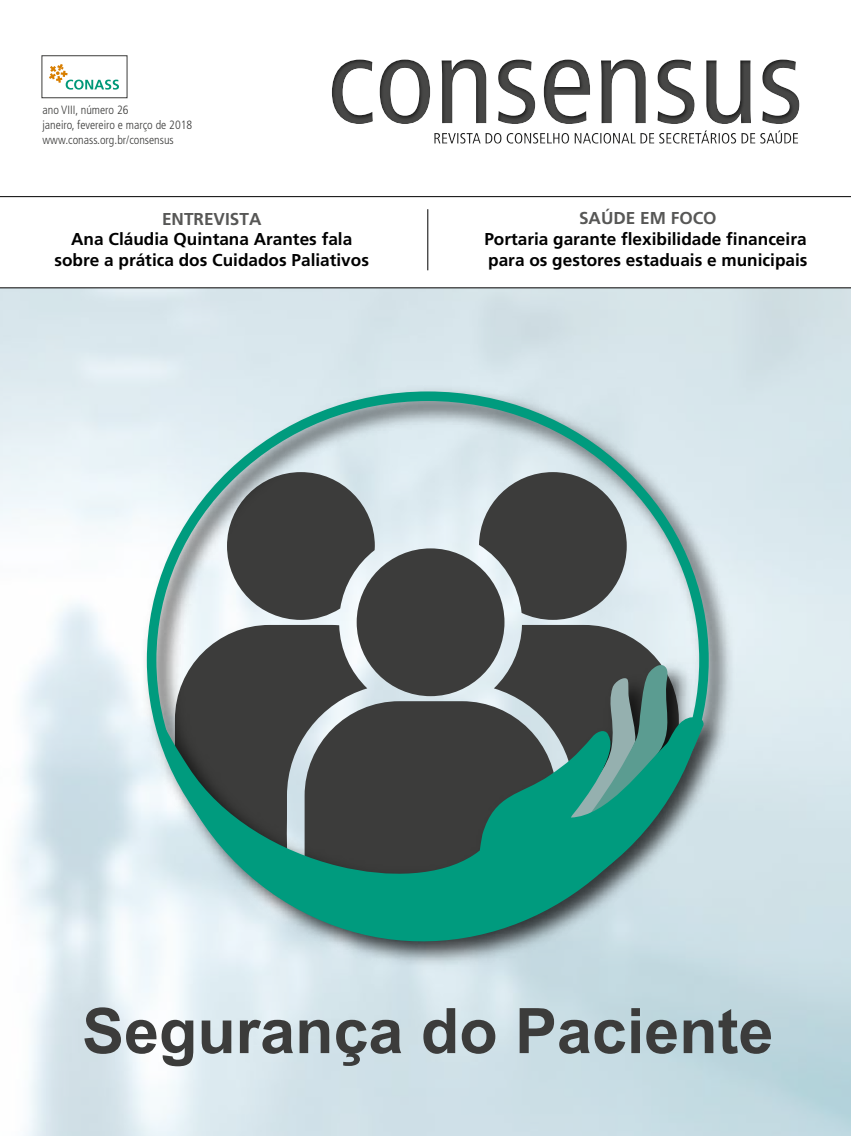
<style>
.page{position:relative;width:851px;height:1136px;background:#fff}
.page>*{position:absolute;margin:0;border:0;box-sizing:border-box;transform-origin:0 0}
.t1{font:700 62.85px "Arial";color:#3c3c3b}
.t2{font:700 17.25px/20.7px "Frutiger LT Std";color:#000}
.t3{font:700 17.25px "Frutiger LT Std";color:#575756}
.t4{font:300 condensed 12px/15px "Frutiger LT Std";color:#3c3c3b}
</style>
<div class="page">
<div style="left:41px;top:55px;width:86px;height:43px;background:#fff;border:1px solid #3c3c3b"></div>
<svg style="left:49px;top:64px;width:70px;height:26px"></svg>
<div style="left:330px;top:59px;width:469px;height:87px;background:#000;opacity:.64"></div>
<hr style="left:0;top:287px;width:850px;height:1px;background:#000">
<hr style="left:0;top:196px;width:850px;height:1px;background:#000">
<hr style="left:427px;top:209px;width:1px;height:61px;background:#000">
<img style="left:135px;top:380px;width:605px;height:592px">
<svg style="left:159px;top:928px;width:545px;height:45px;background:#bad1d5"></svg>
<svg style="left:147px;top:391px;width:561px;height:537px;background:#73918e"></svg>
<p class="t4" style="left:43px;top:102px;width:151px">ano VIII, número 26<br>janeiro, fevereiro e março de 2018 www.conass.org.br/consensus</p>
<p class="t3" style="left:162px;top:209px;width:101px">ENTREVISTA</p>
<p class="t2" style="left:54px;top:229px;width:316px;text-align:center">Ana Cláudia Quintana Arantes fala sobre a prática dos Cuidados Paliativos</p>
<p class="t3" style="left:579px;top:208px;width:139px">SAÚDE EM FOCO</p>
<p class="t2" style="left:484px;top:229px;width:324px">Portaria garante flexibilidade financeira para os gestores estaduais e municipais</p>
<h1 class="t1" style="left:82px;top:988px;width:692px">Segurança do Paciente</h1>
</div>
